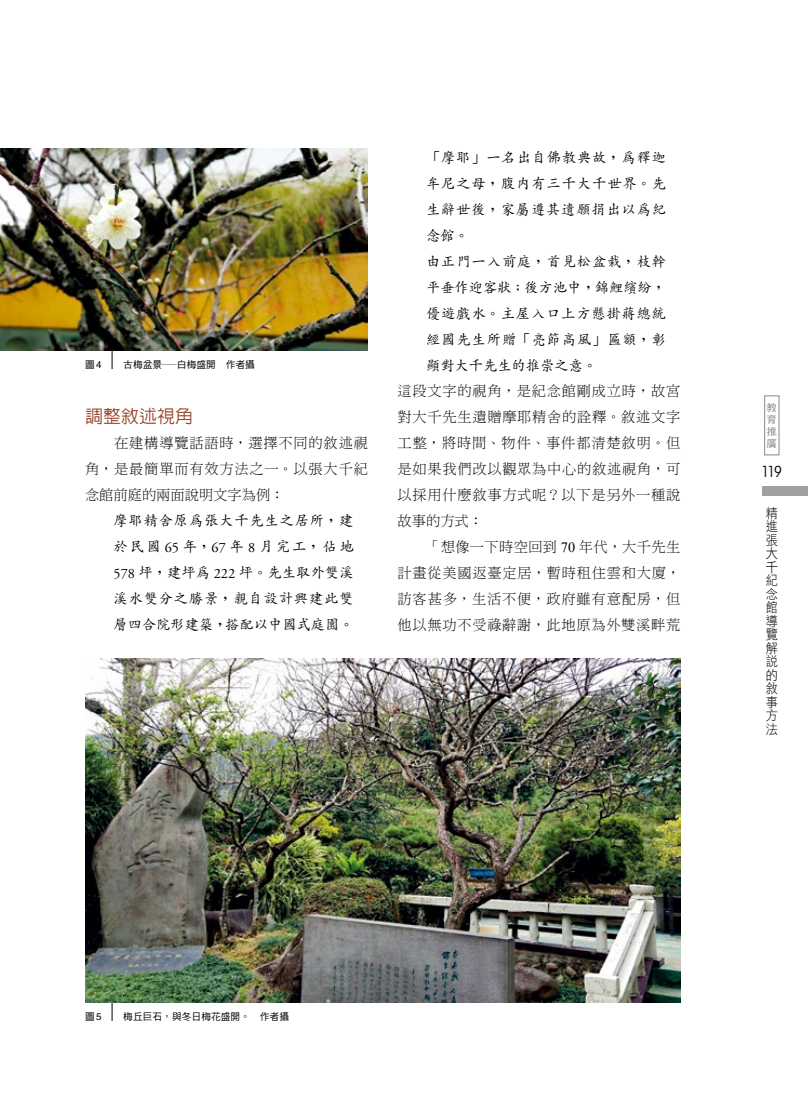
<style>
.page{position:relative;width:808px;height:1106px;background:#fff}
.page>*{position:absolute;margin:0;border:0;box-sizing:border-box;transform-origin:0 0}
.t1{font:500 18px "AR Hei B5";color:#954025}
.t2{font:condensed 15px "ITC Avant Garde Std";color:#000}
.t3{font:14.25px/26px "DF Ming Std W3";letter-spacing:.05em;color:#000;text-align:justify}
.t4{font:500 14.25px/26px "AR Kai B5";letter-spacing:.06em;color:#000;text-align:justify}
.t5{font:13.5px/13.5px "DF Hei Std W3";color:#000;text-align:justify;scale:.9 1}
.t6{font:10.05px/12px "DF Hei Std W5";color:#898989;text-align:justify;scale:1.05 1}
.t7{font:9.75px "DF Hei Std W5";color:#000}
.s1{font-family:"Helvetica"}
.s2{font-family:"Adobe Garamond Pro";font-weight:400}
.s3{font-family:"Times New Roman"}
</style>
<div class="page">
<hr style="left:112px;top:272px;width:1px;height:97px;background:#000">
<img style="left:0;top:149px;width:368px;height:202px">
<hr style="left:112px;top:924px;width:1px;height:96px;background:#000">
<img style="left:85px;top:658px;width:595px;height:344px">
<div style="left:762px;top:487px;width:46px;height:9px;background:#9fa0a0"></div>
<div style="left:764px;top:395px;width:15px;height:60px;border:1px solid #898989"></div>
<p class="t7" style="left:85px;top:359px;width:18px">圖<span class="s1">4</span></p>
<p class="t7" style="left:123px;top:359px;width:133px">古梅盆景―白梅盛開　作者攝</p>
<p class="t1" style="left:85px;top:407px;width:109px">調整敘述視角</p>
<p class="t3" style="left:85px;top:430px;width:284px">　　在建構導覽話語時，選擇不同的敘述視角，是最簡單而有效方法之一。以張大千紀念館前庭的兩面說明文字為例：</p>
<p class="t4" style="left:114px;top:508px;width:242px">摩耶精舍原為張大千先生之居所，建於民國 <span class="s2">65</span> 年，<span class="s2">67</span> 年 <span class="s2">8</span> 月完工，佔地<span class="s2">578</span> 坪，建坪為 <span class="s2">222</span> 坪。先生取外雙溪溪水雙分之勝景，親自設計興建此雙層四合院形建築，搭配以中國式庭園。</p>
<p class="t4" style="left:426px;top:144px;width:242px;text-align:left">「摩耶」一名出自佛教典故，為釋迦牟尼之母，腹內有三千大千世界。先生辭世後，家屬遵其遺願捐出以為紀念館。<br>由正門一入前庭，首見松盆栽，枝幹平垂作迎客狀；後方池中，錦鯉繽紛，優遊戲水。主屋入口上方懸掛蔣總統經國先生所贈「亮節高風」匾額，彰顯對大千先生的推崇之意。</p>
<p class="t3" style="left:398px;top:378px;width:284px;text-align:left">這段文字的視角，是紀念館剛成立時，故宮對大千先生遺贈摩耶精舍的詮釋。敘述文字工整，將時間、物件、事件都清楚敘明。但是如果我們改以觀眾為中心的敘述視角，可以採用什麼敘事方式呢？以下是另外一種說故事的方式：<br>　　「想像一下時空回到 <span class="s3">70</span> 年代，大千先生計畫從美國返臺定居，暫時租住雲和大廈，訪客甚多，生活不便，政府雖有意配房，但他以無功不受祿辭謝，此地原為外雙溪畔荒</p>
<p class="t6" style="left:766px;top:401px;width:11px">教育推廣</p>
<p class="t2" style="left:761px;top:463px;width:22px">119</p>
<p class="t5" style="left:766px;top:506px;width:14px">精進張大千紀念館導覽解說的敘事方法</p>
<p class="t7" style="left:85px;top:1010px;width:18px">圖<span class="s1">5</span></p>
<p class="t7" style="left:123px;top:1010px;width:167px">梅丘巨石，與冬日梅花盛開。　作者攝</p>
</div>
